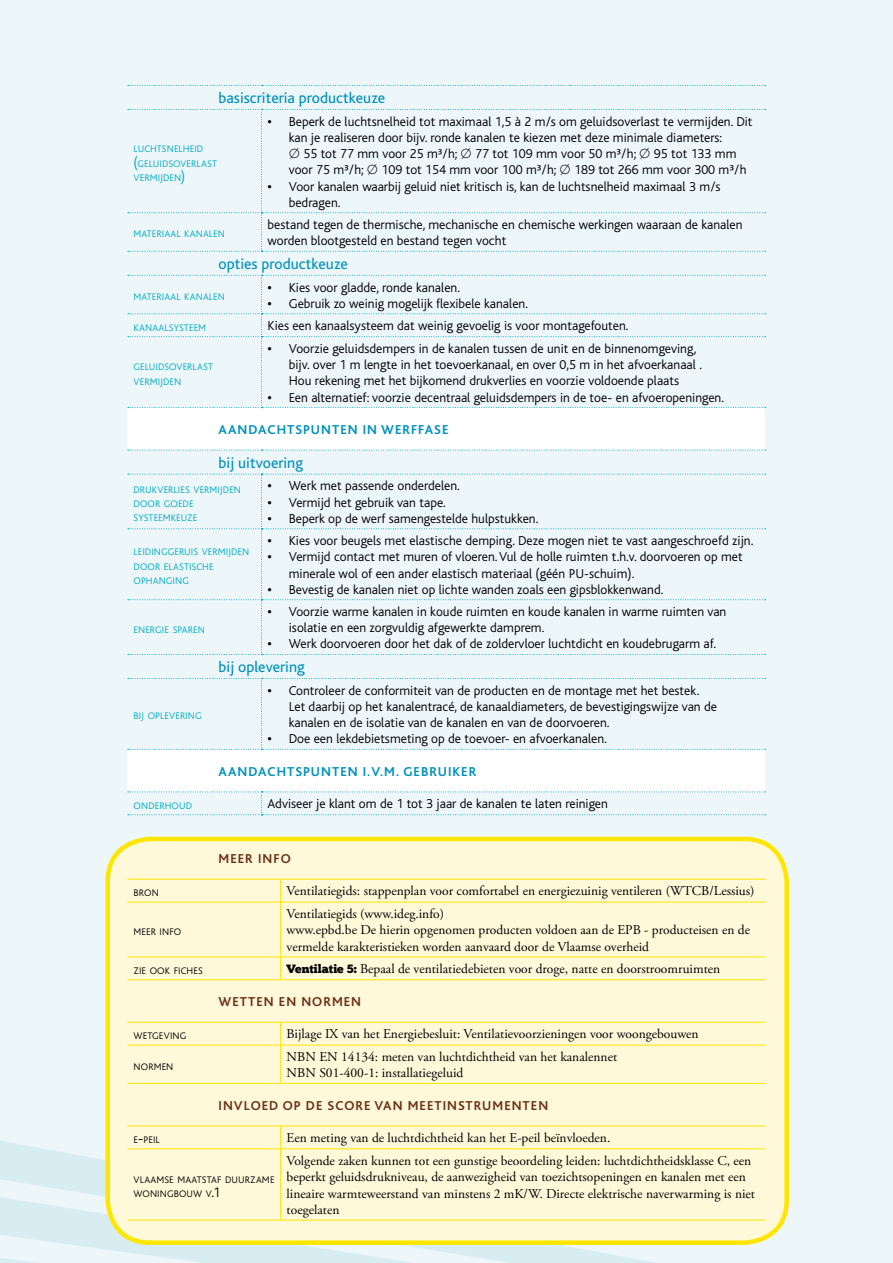
<style>
.page{position:relative;width:893px;height:1263px;background:#edf6f9}
.page>*{position:absolute;margin:0;border:0;box-sizing:border-box;transform-origin:0 0}
.t1{font:15.75px "Bliss";color:#0091bb}
.t2{font:300 13.5px/16.2px "Bliss";color:#000}
.t3{font:13.5px/16.5px "Adobe Garamond Pro";color:#000}
.t4{font:700 13.5px "Bliss Caps";letter-spacing:.075em;color:#6c311b}
.t5{font:700 13.5px "Bliss Caps";letter-spacing:.075em;color:#0091bb}
.t6{font:300 10.05px/14.2px "Bliss";letter-spacing:.01em;color:#00abc4}
.t7{font:300 10.05px/14.2px "Bliss";letter-spacing:.01em;color:#000}
.s1{font-size:14.25px}
.s2{font-weight:700}
.s3{font-family:"Chunk Five";font-size:12px}
</style>
<div class="page">
<svg style="left:0;top:1141px;width:654px;height:122px;fill:#d8edf2"></svg>
<svg style="left:0;top:1197px;width:414px;height:66px"></svg>
<svg style="left:128px;top:408px;width:637px;height:383px;fill:#fff"></svg>
<svg style="left:128px;top:85px;width:638px;height:1px"></svg>
<svg style="left:128px;top:109px;width:638px;height:143px"></svg>
<svg style="left:128px;top:275px;width:638px;height:133px"></svg>
<svg style="left:128px;top:450px;width:638px;height:1px"></svg>
<svg style="left:128px;top:474px;width:638px;height:181px"></svg>
<svg style="left:128px;top:678px;width:638px;height:72px"></svg>
<svg style="left:128px;top:791px;width:638px;height:24px"></svg>
<div style="left:108px;top:839px;width:679px;height:404px;background:#fff9da;border-radius:43px"></div>
<div style="left:105px;top:837px;width:684px;height:408px;border:4px solid #ffe600;border-radius:43px"></div>
<hr style="left:128px;top:957px;width:153px;height:1px;background:#ffe600">
<hr style="left:281px;top:957px;width:484px;height:1px;background:#ffe600">
<hr style="left:128px;top:979px;width:153px;height:1px;background:#ffe600">
<hr style="left:281px;top:979px;width:484px;height:1px;background:#ffe600">
<hr style="left:128px;top:1083px;width:153px;height:1px;background:#ffe600">
<hr style="left:281px;top:1083px;width:484px;height:1px;background:#ffe600">
<hr style="left:128px;top:1126px;width:153px;height:1px;background:#ffe600">
<hr style="left:281px;top:1126px;width:484px;height:1px;background:#ffe600">
<hr style="left:128px;top:1148px;width:153px;height:1px;background:#ffe600">
<hr style="left:281px;top:1148px;width:484px;height:1px;background:#ffe600">
<hr style="left:128px;top:1220px;width:153px;height:1px;background:#ffe600">
<hr style="left:281px;top:1220px;width:484px;height:1px;background:#ffe600">
<hr style="left:128px;top:1022px;width:153px;height:1px;background:#ffe600">
<hr style="left:281px;top:1022px;width:484px;height:1px;background:#ffe600">
<svg style="left:280px;top:1022px;width:1px;height:23px"></svg>
<hr style="left:128px;top:1045px;width:153px;height:1px;background:#ffe600">
<hr style="left:281px;top:1045px;width:484px;height:1px;background:#ffe600">
<hr style="left:280px;top:1045px;width:1px;height:38px;background:#ffe600">
<svg style="left:280px;top:1126px;width:1px;height:23px"></svg>
<hr style="left:280px;top:1149px;width:1px;height:71px;background:#ffe600">
<hr style="left:128px;top:879px;width:153px;height:1px;background:#ffe600">
<hr style="left:281px;top:879px;width:484px;height:1px;background:#ffe600">
<svg style="left:280px;top:879px;width:1px;height:23px"></svg>
<hr style="left:128px;top:902px;width:153px;height:1px;background:#ffe600">
<hr style="left:281px;top:902px;width:484px;height:1px;background:#ffe600">
<hr style="left:280px;top:902px;width:1px;height:55px;background:#ffe600">
<svg style="left:280px;top:957px;width:1px;height:22px"></svg>
<p class="t1" style="left:219px;top:90px;width:168px">basiscriteria productkeuze</p>
<p class="t6" style="left:134px;top:142px;width:85px">LUCHTSNELHEID <span class="s1">(</span>GELUIDSOVERLAST<br>VERMIJDEN<span class="s1">)</span></p>
<p class="t2" style="left:289px;top:113px;width:465px;text-indent:-21px"><span class="s2">•</span> Beperk de luchtsnelheid tot maximaal 1,5 à 2 m/s om geluidsoverlast te vermijden. Dit kan je realiseren door bijv. ronde kanalen te kiezen met deze minimale diameters:<br>∅ 55 tot 77 mm voor 25 m³/h; ∅ 77 tot 109 mm voor 50 m³/h; ∅ 95 tot 133 mm voor 75 m³/h; ∅ 109 tot 154 mm voor 100 m³/h; ∅ 189 tot 266 mm voor 300 m³/h</p>
<p class="t2" style="left:289px;top:178px;width:433px;text-indent:-21px"><span class="s2">•</span> Voor kanalen waarbij geluid niet kritisch is, kan de luchtsnelheid maximaal 3 m/s bedragen.</p>
<p class="t6" style="left:134px;top:227px;width:93px">MATERIAAL KANALEN</p>
<p class="t2" style="left:267px;top:217px;width:477px">bestand tegen de thermische, mechanische en chemische werkingen waaraan de kanalen worden blootgesteld en bestand tegen vocht</p>
<p class="t1" style="left:219px;top:256px;width:131px">opties productkeuze</p>
<p class="t6" style="left:134px;top:290px;width:93px">MATERIAAL KANALEN</p>
<p class="t2" style="left:267px;top:279px;width:194px"><span class="s2">•</span> Kies voor gladde, ronde kanalen.</p>
<p class="t2" style="left:267px;top:295px;width:262px"><span class="s2">•</span> Gebruik zo weinig mogelijk flexibele kanalen.</p>
<p class="t6" style="left:134px;top:320px;width:74px">KANAALSYSTEEM</p>
<p class="t2" style="left:267px;top:318px;width:363px">Kies een kanaalsysteem dat weinig gevoelig is voor montagefouten.</p>
<p class="t6" style="left:134px;top:360px;width:81px">GELUIDSOVERLAST<br>VERMIJDEN</p>
<p class="t2" style="left:289px;top:341px;width:415px;text-indent:-21px"><span class="s2">•</span> Voorzie geluidsdempers in de kanalen tussen de unit en de binnenomgeving, bijv. over 1 m lengte in het toevoerkanaal, en over 0,5 m in het afvoerkanaal .<br>Hou rekening met het bijkomend drukverlies en voorzie voldoende plaats</p>
<p class="t2" style="left:267px;top:389px;width:458px"><span class="s2">•</span> Een alternatief: voorzie decentraal geluidsdempers in de toe- en afvoeropeningen.</p>
<p class="t5" style="left:219px;top:422px;width:231px">AANDACHTSPUNTEN IN WERFFASE</p>
<p class="t1" style="left:219px;top:455px;width:86px">bij uitvoering</p>
<p class="t6" style="left:134px;top:482px;width:109px">DRUKVERLIES VERMIJDEN<br>DOOR GOEDE<br>SYSTEEMKEUZE</p>
<p class="t2" style="left:267px;top:478px;width:194px"><span class="s2">•</span> Werk met passende onderdelen.</p>
<p class="t2" style="left:267px;top:494px;width:180px"><span class="s2">•</span> Vermijd het gebruik van tape.</p>
<p class="t2" style="left:267px;top:510px;width:272px"><span class="s2">•</span> Beperk op de werf samengestelde hulpstukken.</p>
<p class="t6" style="left:134px;top:545px;width:117px">LEIDINGGERUIS VERMIJDEN<br>DOOR ELASTISCHE<br>OPHANGING</p>
<p class="t2" style="left:267px;top:533px;width:487px"><span class="s2">•</span> Kies voor beugels met elastische demping. Deze mogen niet te vast aangeschroefd zijn.</p>
<p class="t2" style="left:289px;top:549px;width:455px;text-indent:-21px"><span class="s2">•</span> Vermijd contact met muren of vloeren. Vul de holle ruimten t.h.v. doorvoeren op met minerale wol of een ander elastisch materiaal (géén PU-schuim).</p>
<p class="t2" style="left:267px;top:581px;width:397px"><span class="s2">•</span> Bevestig de kanalen niet op lichte wanden zoals een gipsblokkenwand.</p>
<p class="t6" style="left:134px;top:622px;width:73px">ENERGIE SPAREN</p>
<p class="t6" style="left:134px;top:709px;width:70px">BIJ OPLEVERING</p>
<p class="t2" style="left:289px;top:604px;width:439px;text-indent:-21px"><span class="s2">•</span> Voorzie warme kanalen in koude ruimten en koude kanalen in warme ruimten van isolatie en een zorgvuldig afgewerkte damprem.</p>
<p class="t2" style="left:267px;top:636px;width:450px"><span class="s2">•</span> Werk doorvoeren door het dak of de zoldervloer luchtdicht en koudebrugarm af.</p>
<p class="t1" style="left:219px;top:659px;width:88px">bij oplevering</p>
<p class="t2" style="left:289px;top:682px;width:430px;text-indent:-21px"><span class="s2">•</span> Controleer de conformiteit van de producten en de montage met het bestek.<br>Let daarbij op het kanalentracé, de kanaaldiameters, de bevestigingswijze van de kanalen en de isolatie van de kanalen en van de doorvoeren.</p>
<p class="t2" style="left:267px;top:731px;width:341px"><span class="s2">•</span> Doe een lekdebietsmeting op de toevoer- en afvoerkanalen.</p>
<p class="t5" style="left:219px;top:764px;width:259px">AANDACHTSPUNTEN I.V.M. GEBRUIKER</p>
<p class="t6" style="left:134px;top:798px;width:60px">ONDERHOUD</p>
<p class="t2" style="left:267px;top:796px;width:342px">Adviseer je klant om de 1 tot 3 jaar de kanalen te laten reinigen</p>
<p class="t4" style="left:219px;top:852px;width:74px">MEER INFO</p>
<p class="t7" style="left:134px;top:886px;width:27px">BRON</p>
<p class="t3" style="left:287px;top:883px;width:469px">Ventilatiegids: stappenplan voor comfortabel en energiezuinig ventileren (WTCB/Lessius)</p>
<p class="t7" style="left:134px;top:925px;width:49px">MEER INFO</p>
<p class="t3" style="left:287px;top:906px;width:465px">Ventilatiegids (www.ideg.info)<br>www.epbd.be De hierin opgenomen producten voldoen aan de EPB - producteisen en de vermelde karakteristieken worden aanvaard door de Vlaamse overheid</p>
<p class="t7" style="left:134px;top:963px;width:71px">ZIE OOK FICHES</p>
<p class="t3" style="left:287px;top:960px;width:435px"><span class="s3">Ventilatie 5:</span> Bepaal de ventilatiedebieten voor droge, natte en doorstroomruimten</p>
<p class="t4" style="left:219px;top:995px;width:144px">WETTEN EN NORMEN</p>
<p class="t7" style="left:134px;top:1029px;width:54px">WETGEVING</p>
<p class="t3" style="left:287px;top:1026px;width:414px">Bijlage IX van het Energiebesluit: Ventilatievoorzieningen voor woongebouwen</p>
<p class="t7" style="left:134px;top:1059px;width:41px">NORMEN</p>
<p class="t3" style="left:287px;top:1049px;width:332px">NBN EN 14134: meten van luchtdichtheid van het kanalennet<br>NBN S01-400-1: installatiegeluid</p>
<p class="t4" style="left:219px;top:1098px;width:331px">INVLOED OP DE SCORE VAN MEETINSTRUMENTEN</p>
<p class="t7" style="left:134px;top:1132px;width:28px">E<span class="s1">-</span>PEIL</p>
<p class="t3" style="left:287px;top:1130px;width:325px">Een meting van de luchtdichtheid kan het E-peil beïnvloeden.</p>
<p class="t7" style="left:134px;top:1172px;width:143px">VLAAMSE MAATSTAF DUURZAME<br>WONINGBOUW V<span class="s1">.1</span></p>
<p class="t3" style="left:287px;top:1152px;width:470px">Volgende zaken kunnen tot een gunstige beoordeling leiden: luchtdichtheidsklasse C, een beperkt geluidsdrukniveau, de aanwezigheid van toezichtsopeningen en kanalen met een lineaire warmteweerstand van minstens 2 mK/W. Directe elektrische naverwarming is niet toegelaten</p>
</div>
